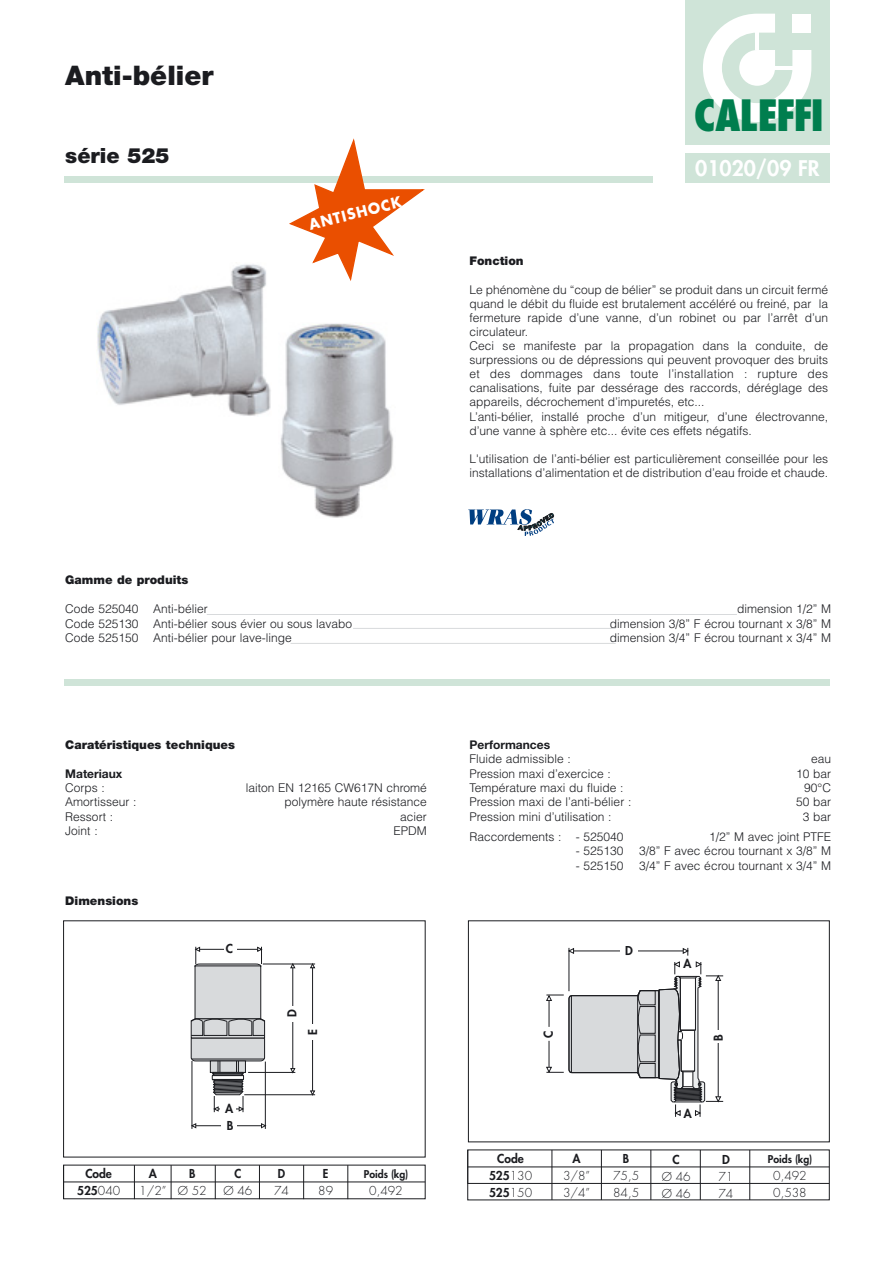
<style>
.page{position:relative;width:893px;height:1263px;background:#fff}
.page>*{position:absolute;margin:0;border:0;box-sizing:border-box;transform-origin:0 0}
.t1{font:800 condensed 42px "Futura";letter-spacing:-.035em;color:#007e4e}
.t2{font:900 27px "Helvetica Neue";color:#1b1c20}
.t3{font:800 21px "Futura";color:#fff}
.t4{font:900 21px "Helvetica Neue";color:#1b1c20}
.t5{font:700 14.55px "Futura";color:#fff;scale:.94 1}
.t6{font:300 12px/14.1px "Helvetica";color:#1b1c20}
.t7{font:900 12px "Helvetica Neue";color:#1b1c20}
.t8{font:300 12px/17px "Futura";color:#1b1c20}
.t9{font:800 12px/17px "Futura";color:#1b1c20;text-align:center}
.t10{font:700 12px "Helvetica Neue";color:#1b1c20}
.t11{font:800 12px "Futura";color:#1b1c20;scale:.95 1}
.t12{font:800 10.5px "Futura";color:#1b1c20}
.s1{font-weight:300}
</style>
<div class="page">
<div style="left:685px;top:153px;width:144px;height:30px;background:#cfe4d8"></div>
<div style="left:64px;top:679px;width:765px;height:6px;background:#cfe4d8"></div>
<hr style="left:207px;top:614px;width:530px;height:1px;background:#d8dadc">
<hr style="left:353px;top:628px;width:262px;height:1px;background:#d8dadc">
<hr style="left:290px;top:643px;width:325px;height:1px;background:#d8dadc">
<div style="left:685px;top:0;width:144px;height:145px;background:#cfe4d8"></div>
<svg style="left:703px;top:14px;width:108px;height:108px"></svg>
<hr style="left:755px;top:32px;width:4px;height:18px;background:#fff">
<hr style="left:774px;top:66px;width:18px;height:4px;background:#fff">
<div style="left:64px;top:176px;width:589px;height:7px;background:#cfe4d8"></div>
<hr style="left:467px;top:1167px;width:362px;height:1px;background:#1b1c20">
<hr style="left:467px;top:1150px;width:1px;height:34px;background:#1b1c20">
<hr style="left:749px;top:1150px;width:1px;height:50px;background:#1b1c20">
<hr style="left:700px;top:1150px;width:1px;height:50px;background:#1b1c20">
<hr style="left:650px;top:1150px;width:1px;height:50px;background:#1b1c20">
<hr style="left:551px;top:1150px;width:1px;height:50px;background:#1b1c20">
<hr style="left:601px;top:1150px;width:1px;height:50px;background:#1b1c20">
<hr style="left:467px;top:1183px;width:362px;height:1px;background:#1b1c20">
<hr style="left:64px;top:1182px;width:361px;height:1px;background:#1b1c20">
<hr style="left:63px;top:1165px;width:1px;height:34px;background:#1b1c20">
<hr style="left:303px;top:1165px;width:1px;height:34px;background:#1b1c20">
<hr style="left:259px;top:1165px;width:1px;height:34px;background:#1b1c20">
<hr style="left:215px;top:1165px;width:1px;height:34px;background:#1b1c20">
<hr style="left:171px;top:1165px;width:1px;height:34px;background:#1b1c20">
<hr style="left:134px;top:1165px;width:1px;height:34px;background:#1b1c20">
<hr style="left:347px;top:1165px;width:1px;height:34px;background:#1b1c20">
<div style="left:195px;top:966px;width:66px;height:53px;background:#d8dadc;border:1px solid #1b1c20"></div>
<div style="left:191px;top:1038px;width:74px;height:21px;background:#d8dadc;border:1px solid #1b1c20"></div>
<svg style="left:191px;top:1018px;width:74px;height:20px"></svg>
<div style="left:229px;top:1021px;width:23px;height:15px;border:1px solid #1b1c20"></div>
<svg style="left:194px;top:947px;width:68px;height:22px"></svg>
<hr style="left:200px;top:949px;width:58px;height:1px;background:#1b1c20">
<hr style="left:248px;top:1072px;width:47px;height:1px;background:#1b1c20">
<hr style="left:263px;top:964px;width:52px;height:1px;background:#1b1c20">
<svg style="left:290px;top:1068px;width:5px;height:5px"></svg>
<svg style="left:290px;top:963px;width:5px;height:5px"></svg>
<hr style="left:292px;top:968px;width:1px;height:101px;background:#1b1c20">
<svg style="left:310px;top:1090px;width:5px;height:6px"></svg>
<svg style="left:310px;top:963px;width:5px;height:5px"></svg>
<hr style="left:312px;top:968px;width:1px;height:123px;background:#1b1c20">
<hr style="left:244px;top:1094px;width:71px;height:1px;background:#1b1c20">
<svg style="left:191px;top:1056px;width:73px;height:56px"></svg>
<hr style="left:265px;top:1062px;width:1px;height:67px;background:#1b1c20">
<hr style="left:192px;top:1061px;width:1px;height:68px;background:#1b1c20">
<svg style="left:261px;top:1123px;width:5px;height:5px"></svg>
<svg style="left:191px;top:1123px;width:5px;height:5px"></svg>
<hr style="left:196px;top:1125px;width:65px;height:1px;background:#1b1c20">
<div style="left:224px;top:941px;width:12px;height:15px;background:#fff"></div>
<div style="left:284px;top:1006px;width:18px;height:16px;background:#fff"></div>
<div style="left:304px;top:1024px;width:18px;height:15px;background:#fff"></div>
<div style="left:222px;top:1116px;width:15px;height:18px;background:#fff"></div>
<div style="left:221px;top:1099px;width:15px;height:18px;background:#fff"></div>
<img style="left:281px;top:323px;width:112px;height:195px">
<img style="left:97px;top:264px;width:174px;height:152px">
<svg style="left:468px;top:509px;width:86px;height:27px"></svg>
<svg style="left:289px;top:139px;width:136px;height:142px"></svg>
<svg style="left:546px;top:947px;width:177px;height:170px"></svg>
<h2 class="t2" style="left:65px;top:65px;width:149px">Anti-bélier</h2>
<h3 class="t4" style="left:65px;top:148px;width:106px">série 525</h3>
<p class="t5" style="left:308px;top:218px;width:102px;rotate:-14deg">ANTISHOCK</p>
<h1 class="t1" style="left:693px;top:98px;width:132px">CALEFFI</h1>
<h3 class="t3" style="left:695px;top:158px;width:126px">01020/09 FR</h3>
<p class="t7" style="left:469px;top:257px;width:56px">Fonction</p>
<p class="t6" style="left:469px;top:284px;width:360px">Le phénomène du “coup de bélier” se produit dans un circuit fermé quand le débit du fluide est brutalement accéléré ou freiné, par la fermeture rapide d’une vanne, d’un robinet ou par l’arrêt d’un circulateur.<br>Ceci se manifeste par la propagation dans la conduite, de surpressions ou de dépressions qui peuvent provoquer des bruits et des dommages dans toute l’installation : rupture des canalisations, fuite par dessérage des raccords, déréglage des appareils, décrochement d’impuretés, etc...<br>L’anti-bélier, installé proche d’un mitigeur, d’une électrovanne, d’une vanne à sphère etc... évite ces effets négatifs.</p>
<p class="t6" style="left:469px;top:453px;width:360px">L'utilisation de l’anti-bélier est particulièrement conseillée pour les installations d’alimentation et de distribution d’eau froide et chaude.</p>
<p class="t7" style="left:65px;top:576px;width:125px">Gamme de produits</p>
<p class="t6" style="left:65px;top:603px;width:144px">Code 525040 Anti-bélier</p>
<p class="t6" style="left:737px;top:603px;width:96px">dimension 1/2” M</p>
<p class="t6" style="left:65px;top:617px;width:288px">Code 525130 Anti-bélier sous évier ou sous lavabo</p>
<p class="t6" style="left:610px;top:617px;width:223px">dimension 3/8” F écrou tournant x 3/8” M</p>
<p class="t6" style="left:65px;top:632px;width:228px">Code 525150 Anti-bélier pour lave-linge</p>
<p class="t6" style="left:610px;top:632px;width:223px">dimension 3/4” F écrou tournant x 3/4” M</p>
<p class="t7" style="left:65px;top:740px;width:171px">Caratéristiques techniques</p>
<p class="t10" style="left:65px;top:769px;width:59px">Materiaux</p>
<p class="t6" style="left:65px;top:782px;width:41px">Corps :</p>
<p class="t6" style="left:246px;top:782px;width:183px">laiton EN 12165 CW617N chromé</p>
<p class="t6" style="left:65px;top:796px;width:73px">Amortisseur :</p>
<p class="t6" style="left:284px;top:796px;width:144px">polymère haute résistance</p>
<p class="t6" style="left:65px;top:811px;width:49px">Ressort :</p>
<p class="t6" style="left:400px;top:811px;width:28px">acier</p>
<p class="t6" style="left:65px;top:825px;width:34px">Joint :</p>
<p class="t6" style="left:393px;top:825px;width:35px">EPDM</p>
<p class="t7" style="left:65px;top:896px;width:74px">Dimensions</p>
<p class="t9" style="left:226px;top:941px;width:9px">C</p>
<p class="t9" style="left:284px;top:1017px;width:9px;rotate:-90deg">D</p>
<p class="t9" style="left:305px;top:1035px;width:7px;rotate:-90deg">E</p>
<p class="t9" style="left:225px;top:1101px;width:10px">A</p>
<p class="t9" style="left:227px;top:1118px;width:8px">B</p>
<p class="t9" style="left:77px;top:1166px;width:45px">Code<br>525<span class="s1">040</span></p>
<p class="t11" style="left:234px;top:1168px;width:9px">C</p>
<p class="t11" style="left:189px;top:1168px;width:8px">B</p>
<p class="t8" style="left:178px;top:1183px;width:30px">Ø 52</p>
<p class="t9" style="left:149px;top:1166px;width:10px">A</p>
<p class="t8" style="left:139px;top:1184px;width:29px">1/2”</p>
<p class="t8" style="left:223px;top:1183px;width:30px">Ø 46</p>
<p class="t11" style="left:278px;top:1168px;width:9px">D</p>
<p class="t8" style="left:274px;top:1183px;width:16px">74</p>
<p class="t11" style="left:323px;top:1168px;width:7px">E</p>
<p class="t8" style="left:318px;top:1183px;width:16px">89</p>
<p class="t12" style="left:364px;top:1169px;width:46px">Poids (kg)</p>
<p class="t8" style="left:369px;top:1183px;width:35px">0,492</p>
<p class="t10" style="left:469px;top:740px;width:82px">Performances</p>
<p class="t6" style="left:469px;top:753px;width:103px">Fluide admissible :</p>
<p class="t6" style="left:811px;top:753px;width:22px">eau</p>
<p class="t6" style="left:469px;top:767px;width:143px">Pression maxi d’exercice :</p>
<p class="t6" style="left:796px;top:767px;width:37px">10 bar</p>
<p class="t6" style="left:469px;top:782px;width:155px">Température maxi du fluide :</p>
<p class="t6" style="left:804px;top:782px;width:28px">90°C</p>
<p class="t6" style="left:469px;top:796px;width:163px">Pression maxi de l’anti-bélier :</p>
<p class="t6" style="left:796px;top:796px;width:37px">50 bar</p>
<p class="t6" style="left:469px;top:811px;width:144px">Pression mini d’utilisation :</p>
<p class="t6" style="left:802px;top:811px;width:30px">3 bar</p>
<p class="t6" style="left:469px;top:831px;width:155px">Raccordements : - 525040</p>
<p class="t6" style="left:709px;top:831px;width:124px">1/2” M avec joint PTFE</p>
<p class="t6" style="left:576px;top:845px;width:49px">- 525130</p>
<p class="t6" style="left:639px;top:845px;width:193px">3/8” F avec écrou tournant x 3/8” M</p>
<p class="t6" style="left:576px;top:859px;width:49px">- 525150</p>
<p class="t6" style="left:639px;top:859px;width:193px">3/4” F avec écrou tournant x 3/4” M</p>
<p class="t9" style="left:710px;top:1041px;width:8px;rotate:-90deg">B</p>
<p class="t9" style="left:489px;top:1151px;width:45px">Code<br>525<span class="s1">130<br></span>525<span class="s1">150</span></p>
<p class="t12" style="left:767px;top:1154px;width:46px">Poids (kg)</p>
<p class="t11" style="left:623px;top:1152px;width:8px">B</p>
<p class="t8" style="left:613px;top:1168px;width:28px">75,5<br>84,5</p>
<p class="t9" style="left:572px;top:1151px;width:10px">A</p>
<p class="t8" style="left:563px;top:1168px;width:29px">3/8”<br>3/4”</p>
<p class="t9" style="left:672px;top:1152px;width:9px">C</p>
<p class="t8" style="left:661px;top:1169px;width:30px">Ø 46<br>Ø 46</p>
<p class="t9" style="left:722px;top:1152px;width:9px">D</p>
<p class="t8" style="left:718px;top:1169px;width:16px">71<br>74</p>
<p class="t8" style="left:773px;top:1168px;width:35px">0,492<br>0,538</p>
</div>
